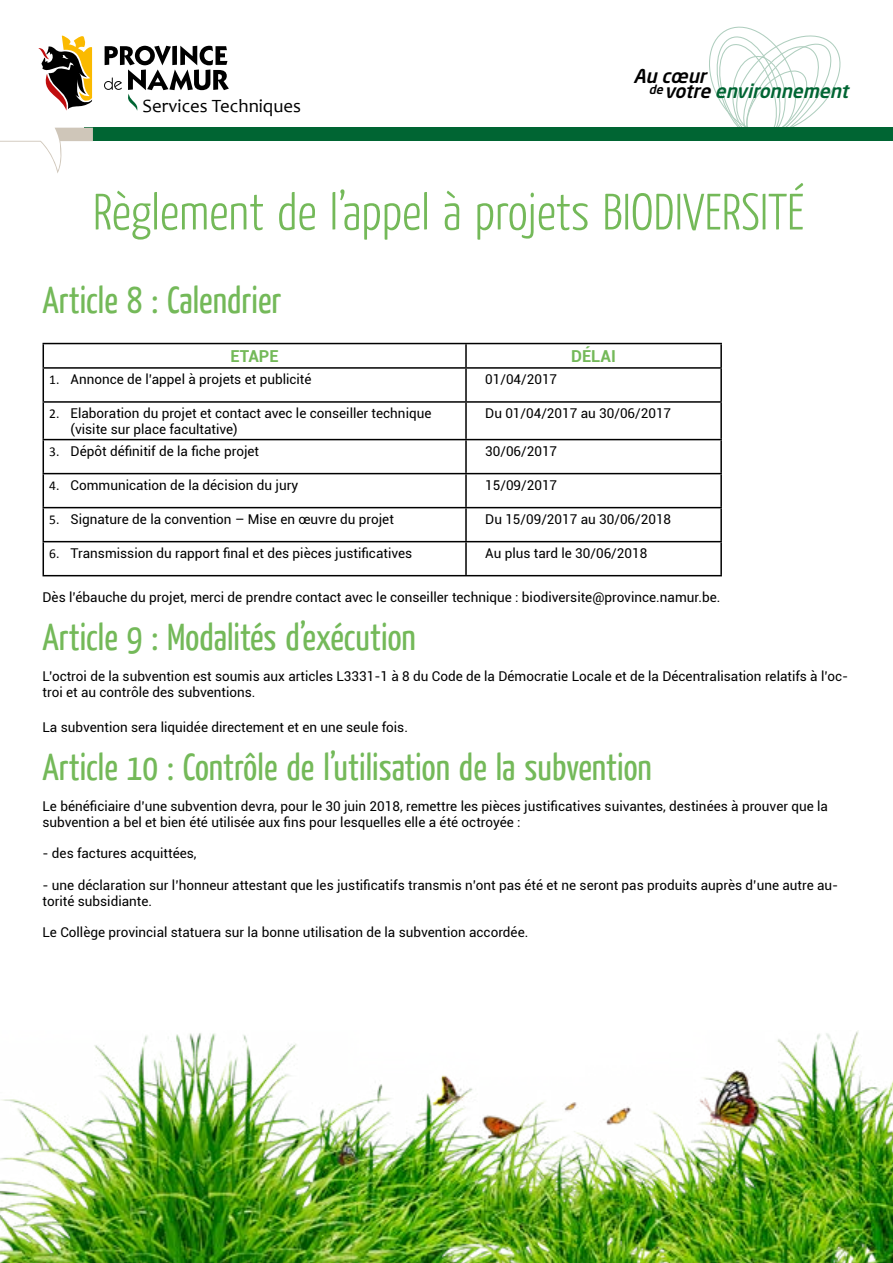
<style>
.page{position:relative;width:893px;height:1263px;background:#fff}
.page>*{position:absolute;margin:0;border:0;box-sizing:border-box;transform-origin:0 0}
.t1{font:300 51px "Yanone Kaffeesatz";color:#74b959}
.t2{font:37.5px "Yanone Kaffeesatz";color:#74b959}
.t3{font:italic 500 18.9px/15.3px "Neo Sans Std";color:#006533}
.t4{font:18.9px "Candara";color:#000}
.t5{font:700 16.5px "Roboto";color:#74b959}
.t6{font:13.5px/16.2px "Roboto";color:#000}
.s1{color:#000}
.s2{font-family:"Calibri"}
</style>
<div class="page">
<svg style="left:55px;top:45px;width:838px;height:83px"></svg>
<svg style="left:702px;top:26px;width:147px;height:102px"></svg>
<div style="left:84px;top:128px;width:809px;height:13px;background:#006533"></div>
<svg style="left:0;top:128px;width:93px;height:45px"></svg>
<svg style="left:38px;top:35px;width:55px;height:78px"></svg>
<svg style="left:104px;top:46px;width:125px;height:65px"></svg>
<hr style="left:43px;top:343px;width:423px;height:1px;background:#000">
<svg style="left:43px;top:344px;width:1px;height:23px"></svg>
<hr style="left:466px;top:343px;width:256px;height:1px;background:#000">
<hr style="left:465px;top:344px;width:2px;height:23px;background:#000">
<hr style="left:720px;top:344px;width:2px;height:23px;background:#000">
<hr style="left:43px;top:367px;width:423px;height:2px;background:#000">
<hr style="left:43px;top:369px;width:1px;height:32px;background:#000">
<hr style="left:466px;top:367px;width:256px;height:2px;background:#000">
<hr style="left:465px;top:369px;width:2px;height:32px;background:#000">
<hr style="left:720px;top:369px;width:2px;height:32px;background:#000">
<hr style="left:43px;top:401px;width:423px;height:2px;background:#000">
<hr style="left:43px;top:403px;width:1px;height:36px;background:#000">
<hr style="left:466px;top:401px;width:256px;height:2px;background:#000">
<hr style="left:465px;top:403px;width:2px;height:36px;background:#000">
<hr style="left:720px;top:403px;width:2px;height:36px;background:#000">
<hr style="left:43px;top:439px;width:423px;height:1px;background:#000">
<hr style="left:43px;top:440px;width:1px;height:33px;background:#000">
<hr style="left:466px;top:439px;width:256px;height:1px;background:#000">
<hr style="left:465px;top:440px;width:2px;height:33px;background:#000">
<hr style="left:720px;top:440px;width:2px;height:33px;background:#000">
<hr style="left:43px;top:473px;width:423px;height:1px;background:#000">
<hr style="left:43px;top:474px;width:1px;height:33px;background:#000">
<hr style="left:466px;top:473px;width:256px;height:1px;background:#000">
<hr style="left:465px;top:474px;width:2px;height:33px;background:#000">
<hr style="left:720px;top:474px;width:2px;height:33px;background:#000">
<hr style="left:43px;top:507px;width:423px;height:1px;background:#000">
<hr style="left:43px;top:508px;width:1px;height:33px;background:#000">
<hr style="left:466px;top:507px;width:256px;height:1px;background:#000">
<hr style="left:465px;top:508px;width:2px;height:33px;background:#000">
<hr style="left:720px;top:508px;width:2px;height:33px;background:#000">
<hr style="left:43px;top:541px;width:423px;height:1px;background:#000">
<hr style="left:43px;top:542px;width:1px;height:33px;background:#000">
<hr style="left:466px;top:541px;width:256px;height:1px;background:#000">
<hr style="left:465px;top:542px;width:2px;height:33px;background:#000">
<hr style="left:720px;top:542px;width:2px;height:33px;background:#000">
<hr style="left:43px;top:575px;width:423px;height:1px;background:#000">
<hr style="left:466px;top:575px;width:256px;height:1px;background:#000">
<img style="left:0;top:1031px;width:893px;height:232px">
<h3 class="t4" style="left:143px;top:95px;width:160px">Services Techniques</h3>
<h3 class="t3" style="left:649px;top:68px;width:206px;text-indent:-15px"><span class="s1">Au cœur<br></span><sup>de</sup> <span class="s1">votre</span> environnement</h3>
<h1 class="t1" style="left:93px;top:180px;width:713px">Règlement de l’appel à projets BIODIVERSITÉ</h1>
<h2 class="t2" style="left:43px;top:276px;width:240px">Article 8 : Calendrier</h2>
<p class="t5" style="left:231px;top:344px;width:49px">ETAPE</p>
<p class="t5" style="left:571px;top:344px;width:46px">DÉLAI</p>
<p class="t6" style="left:49px;top:371px;width:264px"><span class="s2">1.</span> Annonce de l’appel à projets et publicité</p>
<p class="t6" style="left:485px;top:371px;width:74px">01/04/2017</p>
<p class="t6" style="left:71px;top:405px;width:362px;line-height:15.6px;text-indent:-21px"><span class="s2">2.</span> Elaboration du projet et contact avec le conseiller technique (visite sur place facultative)</p>
<p class="t6" style="left:485px;top:405px;width:188px">Du 01/04/2017 au 30/06/2017</p>
<p class="t6" style="left:49px;top:442px;width:211px"><span class="s2">3.</span> Dépôt définitif de la fiche projet</p>
<p class="t6" style="left:485px;top:442px;width:74px">30/06/2017</p>
<p class="t6" style="left:49px;top:476px;width:251px"><span class="s2">4.</span> Communication de la décision du jury</p>
<p class="t6" style="left:485px;top:476px;width:74px">15/09/2017</p>
<p class="t6" style="left:49px;top:510px;width:346px"><span class="s2">5.</span> Signature de la convention – Mise en œuvre du projet</p>
<p class="t6" style="left:485px;top:510px;width:188px">Du 15/09/2017 au 30/06/2018</p>
<p class="t6" style="left:49px;top:544px;width:364px"><span class="s2">6.</span> Transmission du rapport final et des pièces justificatives</p>
<p class="t6" style="left:485px;top:544px;width:164px">Au plus tard le 30/06/2018</p>
<p class="t6" style="left:43px;top:588px;width:679px">Dès l’ébauche du projet, merci de prendre contact avec le conseiller technique : biodiversite@province.namur.be.</p>
<h2 class="t2" style="left:43px;top:613px;width:375px">Article 9 : Modalités d’exécution</h2>
<p class="t6" style="left:43px;top:667px;width:807px">L’octroi de la subvention est soumis aux articles L3331-1 à 8 du Code de la Démocratie Locale et de la Décentralisation relatifs à l’oc&shy;troi et au contrôle des subventions.</p>
<p class="t6" style="left:43px;top:718px;width:367px">La subvention sera liquidée directement et en une seule fois.</p>
<h2 class="t2" style="left:43px;top:743px;width:611px">Article 10 : Contrôle de l’utilisation de la subvention</h2>
<p class="t6" style="left:43px;top:798px;width:787px">Le bénéficiaire d’une subvention devra, pour le 30 juin 2018, remettre les pièces justificatives suivantes, destinées à prouver que la subvention a bel et bien été utilisée aux fins pour lesquelles elle a été octroyée :</p>
<p class="t6" style="left:43px;top:845px;width:155px">- des factures acquittées,</p>
<p class="t6" style="left:43px;top:876px;width:797px">- une déclaration sur l’honneur attestant que les justificatifs transmis n’ont pas été et ne seront pas produits auprès d’une autre au&shy;torité subsidiante.</p>
<p class="t6" style="left:43px;top:924px;width:487px">Le Collège provincial statuera sur la bonne utilisation de la subvention accordée.</p>
</div>
